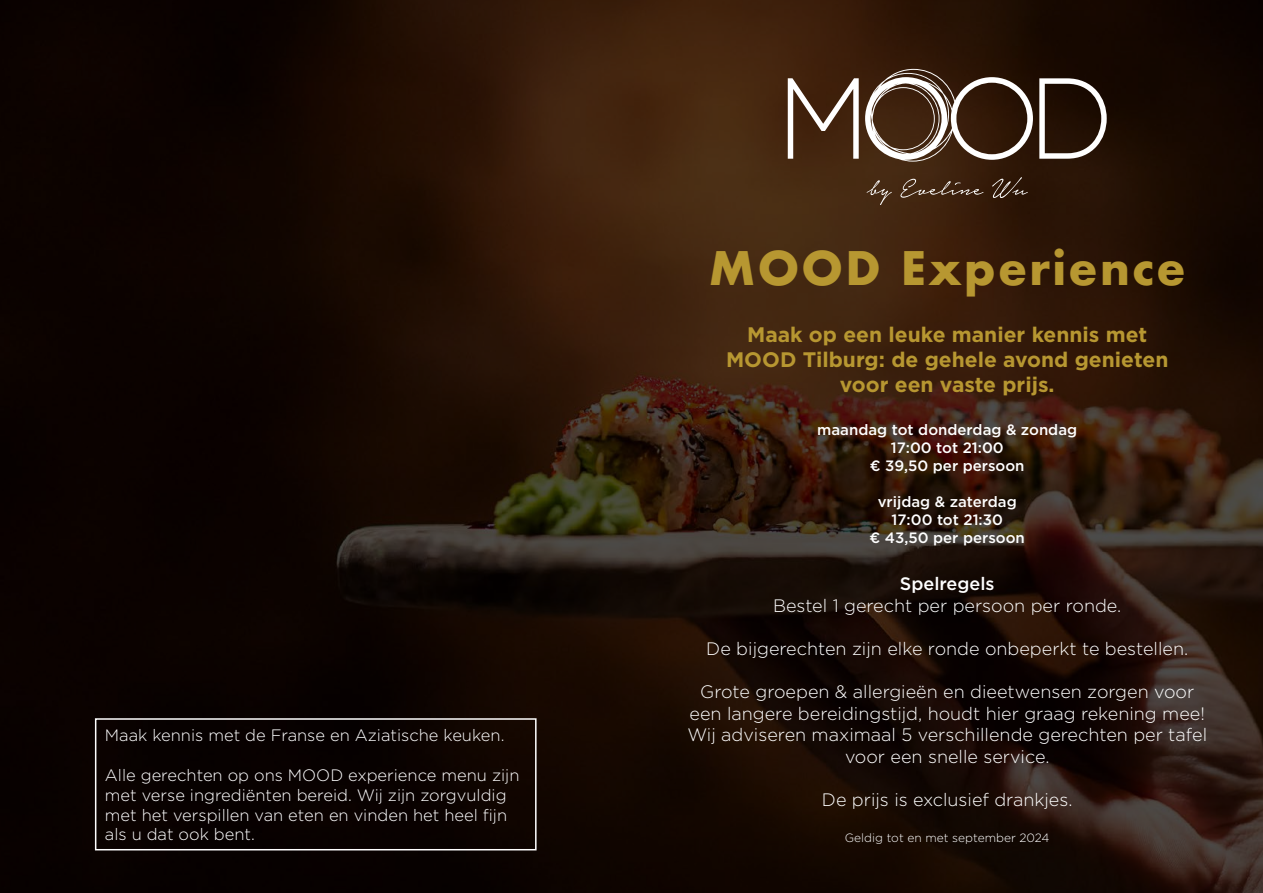
<style>
.page{position:relative;width:1263px;height:893px;background:#fff}
.page>*{position:absolute;margin:0;border:0;box-sizing:border-box;transform-origin:0 0}
.t1{font:700 45px "Futura";letter-spacing:.05em;color:#b79731}
.t2{font:700 21px/25.2px "Gotham";color:#b79731;text-align:center}
.t3{font:300 18px/21.6px "Gotham";color:#fff;text-align:center}
.t4{font:500 18px "Gotham";color:#fff}
.t5{font:300 16.5px/19.8px "Gotham";color:#fff}
.t6{font:500 15px/18px "Gotham";color:#fff;text-align:center}
.t7{font:300 12px "Gotham";color:#fff}
</style>
<div class="page">
<img style="left:0;top:0;width:1263px;height:893px">
<div style="left:95px;top:718px;width:441px;height:132px;border:2px solid #fff"></div>
<svg style="left:865px;top:69px;width:168px;height:93px"></svg>
<svg style="left:1039px;top:78px;width:68px;height:81px"></svg>
<svg style="left:788px;top:78px;width:71px;height:81px"></svg>
<svg style="left:867px;top:180px;width:25px;height:25px"></svg>
<svg style="left:900px;top:179px;width:83px;height:19px;background:#543b29"></svg>
<svg style="left:992px;top:177px;width:36px;height:21px"></svg>
<p class="t5" style="left:105px;top:725px;width:401px">Maak kennis met de Franse en Aziatische keuken.</p>
<p class="t5" style="left:105px;top:765px;width:416px">Alle gerechten op ons MOOD experience menu zijn met verse ingrediënten bereid. Wij zijn zorgvuldig met het verspillen van eten en vinden het heel fijn als u dat ook bent.</p>
<h1 class="t1" style="left:709px;top:236px;width:478px">MOOD Experience</h1>
<p class="t2" style="left:726px;top:321px;width:444px">Maak op een leuke manier kennis met<br>MOOD Tilburg: de gehele avond genieten voor een vaste prijs.</p>
<p class="t6" style="left:817px;top:421px;width:262px">maandag tot donderdag &amp; zondag<br>17:00 tot 21:00<br>€ 39,50 per persoon</p>
<p class="t6" style="left:870px;top:493px;width:157px">vrijdag &amp; zaterdag<br>17:00 tot 21:30<br>€ 43,50 per persoon</p>
<p class="t4" style="left:900px;top:572px;width:96px">Spelregels</p>
<p class="t3" style="left:773px;top:594px;width:350px">Bestel 1 gerecht per persoon per ronde.</p>
<p class="t3" style="left:706px;top:637px;width:483px">De bijgerechten zijn elke ronde onbeperkt te bestellen.</p>
<p class="t3" style="left:687px;top:680px;width:521px">Grote groepen &amp; allergieën en dieetwensen zorgen voor een langere bereidingstijd, houdt hier graag rekening mee!<br>Wij adviseren maximaal 5 verschillende gerechten per tafel voor een snelle service.</p>
<p class="t3" style="left:822px;top:788px;width:252px">De prijs is exclusief drankjes.</p>
<p class="t7" style="left:845px;top:830px;width:206px">Geldig tot en met september 2024</p>
</div>
